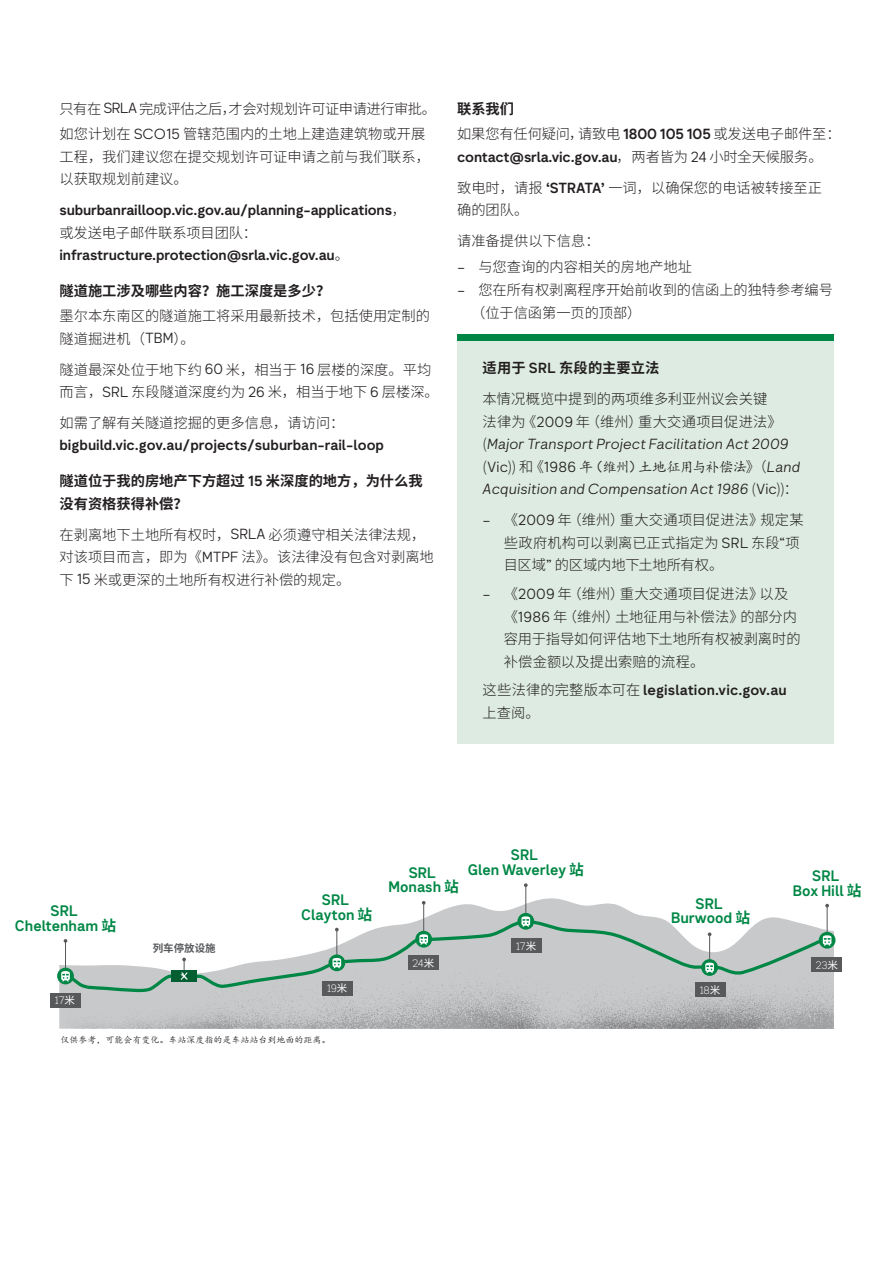
<style>
.page{position:relative;width:893px;height:1263px;background:#fff}
.page>*{position:absolute;margin:0;border:0;box-sizing:border-box;transform-origin:0 0}
.t1{font:700 14.7px/14.7px "Network Sans";color:#008746;text-align:center}
.Body{font:300 14.25px/22.5px "Noto Sans SC";color:#231f20}
.Body-2{font:700 14.25px/22.5px "Network Geo";letter-spacing:-.01em;color:#231f20}
.Body-3{font:italic 300 14.25px/22.5px "Network Geo";letter-spacing:.01em;color:#231f20}
.Body_H2{font:700 14.25px/22.5px "Noto Sans SC";color:#231f20}
.Body-4{font:300 14.25px "Noto Sans SC";letter-spacing:-.03em;color:#231f20}
.Body_H1{font:700 14.25px "Noto Sans SC";letter-spacing:.01em;color:#231f20}
.Body-5{font:700 14.25px "Noto Sans SC";color:#231f20}
.t2{font:10.5px "Network Sans 2019 Light";letter-spacing:-.045em;color:#fff}
.t3{font:700 10.5px "Noto Sans SC";color:#58595b}
.Footnote{font:9px "Kai Ti";color:#231f20}
.s1{font-family:"Network Geo"}
.s2{font-family:"Noto Sans SC";font-weight:300}
.s3{font-family:"Network Geo";font-weight:700}
.s4{font-family:"Noto Sans SC";font-style:normal}
.s5{font-style:normal}
.s6{font-family:"Kai Ti";font-weight:400;font-style:normal}
.s7{font-family:"Noto Sans SC"}
</style>
<div class="page">
<div style="left:457px;top:334px;width:376px;height:409px;background:#ddebe2"></div>
<div style="left:457px;top:334px;width:376px;height:6px;background:#008746"></div>
<svg style="left:59px;top:897px;width:775px;height:132px"></svg>
<hr style="left:423px;top:903px;width:1px;height:34px;background:#58595b">
<svg style="left:422px;top:901px;width:4px;height:4px"></svg>
<hr style="left:525px;top:885px;width:1px;height:35px;background:#58595b">
<svg style="left:524px;top:883px;width:4px;height:4px"></svg>
<hr style="left:827px;top:905px;width:1px;height:35px;background:#58595b">
<svg style="left:59px;top:918px;width:774px;height:74px"></svg>
<div style="left:57px;top:968px;width:17px;height:16px;background:#008746;border-radius:50%"></div>
<svg style="left:328px;top:954px;width:17px;height:17px"></svg>
<div style="left:415px;top:931px;width:17px;height:16px;background:#008746;border-radius:50%"></div>
<svg style="left:419px;top:934px;width:9px;height:10px"></svg>
<svg style="left:517px;top:913px;width:17px;height:17px"></svg>
<svg style="left:521px;top:916px;width:9px;height:11px"></svg>
<svg style="left:819px;top:932px;width:16px;height:16px"></svg>
<svg style="left:823px;top:935px;width:8px;height:11px"></svg>
<svg style="left:61px;top:958px;width:773px;height:71px;background:#bac0bf"></svg>
<div style="left:322px;top:981px;width:30px;height:15px;background:#58595b"></div>
<div style="left:50px;top:992px;width:30px;height:15px;background:#58595b"></div>
<div style="left:695px;top:982px;width:30px;height:15px;background:#58595b"></div>
<div style="left:811px;top:957px;width:31px;height:15px;background:#58595b"></div>
<div style="left:408px;top:955px;width:31px;height:15px;background:#58595b"></div>
<div style="left:511px;top:938px;width:30px;height:15px;background:#58595b"></div>
<p class="Body-4" style="left:60px;top:100px;width:378px">只有在 <span class="s1">SRLA</span> 完成评估之后，才会对规划许可证申请进行审批。</p>
<p class="Body" style="left:60px;top:123px;width:372px">如您计划在 <span class="s1">SCO15</span> 管辖范围内的土地上建造建筑物或开展工程，我们建议您在提交规划许可证申请之前与我们联系，以获取规划前建议。</p>
<p class="Body-2" style="left:60px;top:200px;width:348px">suburbanrailloop.vic.gov.au/planning-applications<span class="s2">，或发送电子邮件联系项目团队：</span>infrastructure.protection@srla.vic.gov.au<span class="s2">。</span></p>
<p class="Body_H2" style="left:60px;top:279px;width:272px">隧道施工涉及哪些内容？施工深度是多少？</p>
<p class="Body" style="left:60px;top:305px;width:372px">墨尔本东南区的隧道施工将采用最新技术，包括使用定制的隧道掘进机（<span class="s1">TBM</span>）。</p>
<p class="Body" style="left:60px;top:359px;width:381px">隧道最深处位于地下约 <span class="s1">60</span> 米，相当于 <span class="s1">16</span> 层楼的深度。平均而言，<span class="s1">SRL</span> 东段隧道深度约为 <span class="s1">26</span> 米，相当于地下 <span class="s1">6</span> 层楼深。</p>
<p class="Body-2" style="left:60px;top:413px;width:326px"><span class="s2">如需了解有关隧道挖掘的更多信息，请访问：</span>bigbuild.vic.gov.au/projects/suburban-rail-loop</p>
<p class="Body_H2" style="left:60px;top:470px;width:365px">隧道位于我的房地产下方超过 <span class="s1">15</span> 米深度的地方，为什么我没有资格获得补偿？</p>
<p class="Body" style="left:60px;top:523px;width:376px">在剥离地下土地所有权时，<span class="s1">SRLA</span> 必须遵守相关法律法规，对该项目而言，即为《<span class="s1">MTPF</span> 法》。该法律没有包含对剥离地下 <span class="s1">15</span> 米或更深的土地所有权进行补偿的规定。</p>
<p class="Body-5" style="left:457px;top:100px;width:58px">联系我们</p>
<p class="Body" style="left:457px;top:123px;width:385px">如果您有任何疑问，请致电 <span class="s3">1800 105 105</span> 或发送电子邮件至：<span class="s3">contact@srla.vic.gov.au</span>，两者皆为 <span class="s1">24</span> 小时全天候服务。</p>
<p class="Body" style="left:457px;top:177px;width:366px">致电时，请报 <span class="s3">‘STRATA’</span> 一词，以确保您的电话被转接至正确的团队。</p>
<p class="Body" style="left:457px;top:230px;width:144px">请准备提供以下信息：</p>
<p class="Body" style="left:457px;top:256px;width:237px"><span class="s1">–</span> 与您查询的内容相关的房地产地址</p>
<p class="Body" style="left:471px;top:279px;width:363px;text-indent:-14px"><span class="s1">–</span> 您在所有权剥离程序开始前收到的信函上的独特参考编号（位于信函第一页的顶部）</p>
<h3 class="Body_H1" style="left:483px;top:360px;width:178px">适用于 <span class="s1">SRL</span> 东段的主要立法</h3>
<p class="Body-3" style="left:483px;top:388px;width:319px"><span class="s4">本情况概览中提到的两项维多利亚州议会关键<br>法律为《</span><span class="s5">2009</span> <span class="s4">年（维州）重大交通项目促进法》(</span>Major Transport Project Facilitation Act 2009 <span class="s4">(</span><span class="s5">Vic</span><span class="s4">)) 和《</span><span class="s5">1986</span> <span class="s6">年（维州）土地征用与补偿法</span><span class="s4">》（</span>Land Acquisition and Compensation Act 1986 <span class="s4">(</span><span class="s5">Vic</span><span class="s4">))：</span></p>
<p class="Body" style="left:504px;top:509px;width:301px;text-indent:-21px"><span class="s1">–</span> 《<span class="s1">2009</span> 年（维州）重大交通项目促进法》规定某些政府机构可以剥离已正式指定为 <span class="s1">SRL</span> 东段<span class="s1">“</span>项目区域<span class="s1">”</span> 的区域内地下土地所有权。</p>
<p class="Body" style="left:504px;top:583px;width:298px;text-indent:-21px"><span class="s1">–</span> 《<span class="s1">2009</span> 年（维州）重大交通项目促进法》以及《<span class="s1">1986</span> 年（维州）土地征用与补偿法》的部分内容用于指导如何评估地下土地所有权被剥离时的补偿金额以及提出索赔的流程。</p>
<p class="Body-2" style="left:483px;top:680px;width:306px"><span class="s2">这些法律的完整版本可在</span> legislation.vic.gov.au<span class="s2">上查阅。</span></p>
<p class="t1" style="left:15px;top:904px;width:103px">SRL<br>Cheltenham <span class="s7">站</span></p>
<p class="t1" style="left:301px;top:893px;width:73px">SRL<br>Clayton <span class="s7">站</span></p>
<p class="t2" style="left:55px;top:991px;width:22px">17<span class="s7">米</span></p>
<p class="t3" style="left:153px;top:942px;width:64px">列车停放设施</p>
<p class="t2" style="left:327px;top:979px;width:22px">19<span class="s7">米</span></p>
<p class="Footnote" style="left:60px;top:1035px;width:271px">仅供参考，可能会有变化。车站深度指的是车站站台到地面的距离。</p>
<p class="t1" style="left:388px;top:865px;width:72px">SRL<br>Monash <span class="s7">站</span></p>
<p class="t1" style="left:468px;top:848px;width:117px">SRL<br>Glen Waverley <span class="s7">站</span></p>
<p class="t2" style="left:516px;top:937px;width:22px">17<span class="s7">米</span></p>
<p class="t1" style="left:671px;top:896px;width:81px">SRL<br>Burwood <span class="s7">站</span></p>
<p class="t1" style="left:793px;top:869px;width:70px">SRL<br>Box Hill <span class="s7">站</span></p>
<p class="t2" style="left:412px;top:954px;width:24px">24<span class="s7">米</span></p>
<p class="t2" style="left:815px;top:956px;width:24px">23<span class="s7">米</span></p>
<p class="t2" style="left:700px;top:981px;width:22px">18<span class="s7">米</span></p>
</div>
